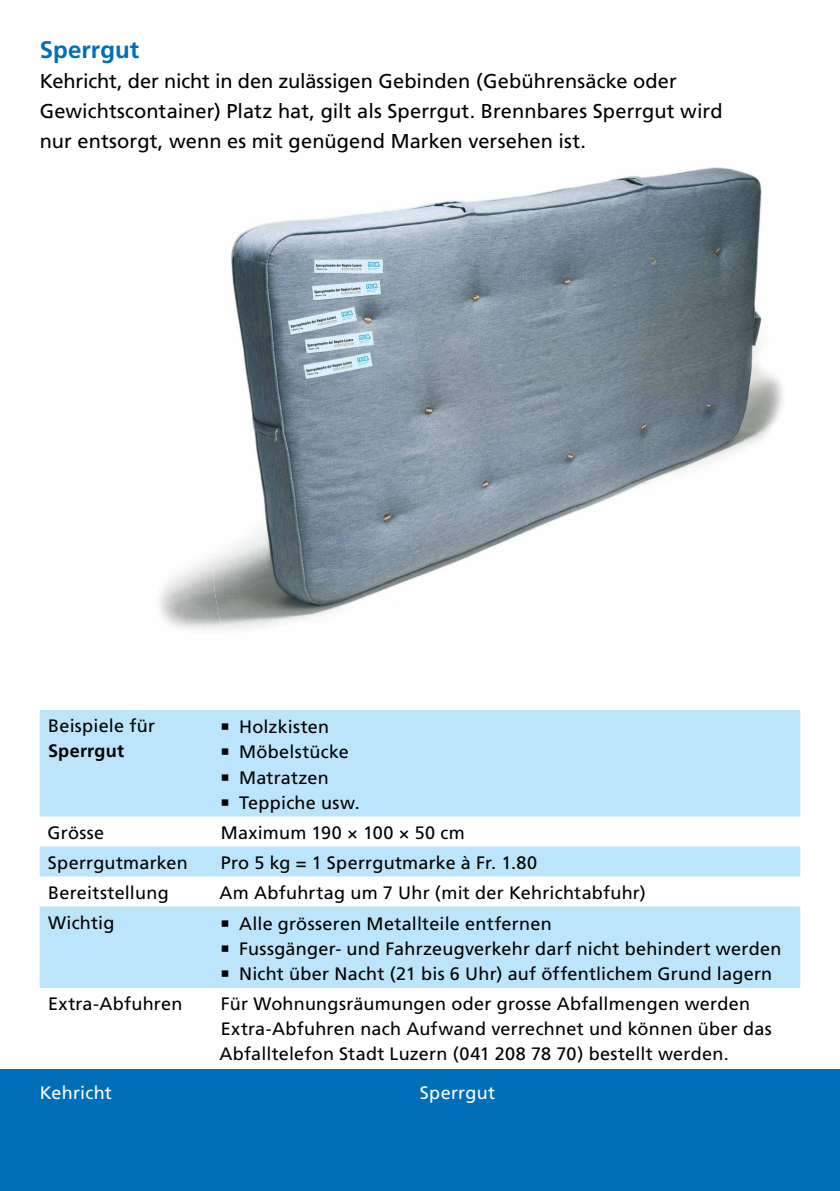
<style>
.page{position:relative;width:840px;height:1191px;background:#fff}
.page>*{position:absolute;margin:0;border:0;box-sizing:border-box;transform-origin:0 0}
.t1{font:700 24px "Frutiger";color:#006eb9}
.t2{font:20px/30px "Frutiger";color:#000}
.t3{font:18px/25px "Frutiger";letter-spacing:.015em;color:#000}
.t4{font:18px "Frutiger";letter-spacing:.01em;color:#fff}
.t5{font:700 18px "Frutiger";letter-spacing:.015em;color:#000}
</style>
<div class="page">
<div style="left:0;top:1069px;width:839px;height:122px;background:#006eb9"></div>
<svg style="left:40px;top:710px;width:759px;height:278px;fill:#bce4fa"></svg>
<div style="left:80px;top:710px;width:721px;height:17px;background:#bce4fa"></div>
<svg style="left:159px;top:167px;width:624px;height:463px"></svg>
<svg style="left:222px;top:724px;width:6px;height:6px"></svg>
<svg style="left:222px;top:749px;width:6px;height:6px"></svg>
<svg style="left:222px;top:774px;width:6px;height:6px"></svg>
<svg style="left:222px;top:799px;width:6px;height:6px"></svg>
<svg style="left:222px;top:920px;width:6px;height:6px"></svg>
<svg style="left:222px;top:945px;width:6px;height:6px"></svg>
<svg style="left:222px;top:970px;width:6px;height:6px"></svg>
<h1 class="t1" style="left:40px;top:36px;width:101px">Sperrgut</h1>
<p class="t2" style="left:40px;top:66px;width:684px">Kehricht, der nicht in den zulässigen Gebinden (Gebührensäcke oder<br>Gewichtscontainer) Platz hat, gilt als Sperrgut. Brennbares Sperrgut wird nur entsorgt, wenn es mit genügend Marken versehen ist.</p>
<p class="t3" style="left:48px;top:713px;width:108px">Beispiele für</p>
<p class="t5" style="left:48px;top:740px;width:77px">Sperrgut</p>
<p class="t3" style="left:239px;top:714px;width:122px">Holzkisten<br>Möbelstücke<br>Matratzen<br>Teppiche usw.</p>
<p class="t3" style="left:48px;top:819px;width:58px">Grösse</p>
<p class="t3" style="left:221px;top:819px;width:245px">Maximum 190 × 100 × 50 cm</p>
<p class="t3" style="left:48px;top:849px;width:141px">Sperrgutmarken</p>
<p class="t3" style="left:221px;top:849px;width:318px">Pro 5 kg = 1 Sperrgutmarke à Fr. 1.80</p>
<p class="t3" style="left:48px;top:879px;width:122px">Bereitstellung</p>
<p class="t3" style="left:219px;top:879px;width:427px">Am Abfuhrtag um 7 Uhr (mit der Kehrichtabfuhr)</p>
<p class="t3" style="left:48px;top:909px;width:68px">Wichtig</p>
<p class="t3" style="left:239px;top:911px;width:543px">Alle grösseren Metallteile entfernen<br>Fussgänger- und Fahrzeugverkehr darf nicht behindert werden<br>Nicht über Nacht (21 bis 6 Uhr) auf öffentlichem Grund lagern</p>
<p class="t3" style="left:48px;top:991px;width:136px">Extra-Abfuhren</p>
<p class="t3" style="left:219px;top:991px;width:553px">Für Wohnungsräumungen oder grosse Abfallmengen werden<br>Extra-Abfuhren nach Aufwand verrechnet und können über das<br>Abfalltelefon Stadt Luzern (041 208 78 70) bestellt werden.</p>
<p class="t4" style="left:40px;top:1082px;width:74px">Kehricht</p>
<p class="t4" style="left:420px;top:1082px;width:77px">Sperrgut</p>
</div>
